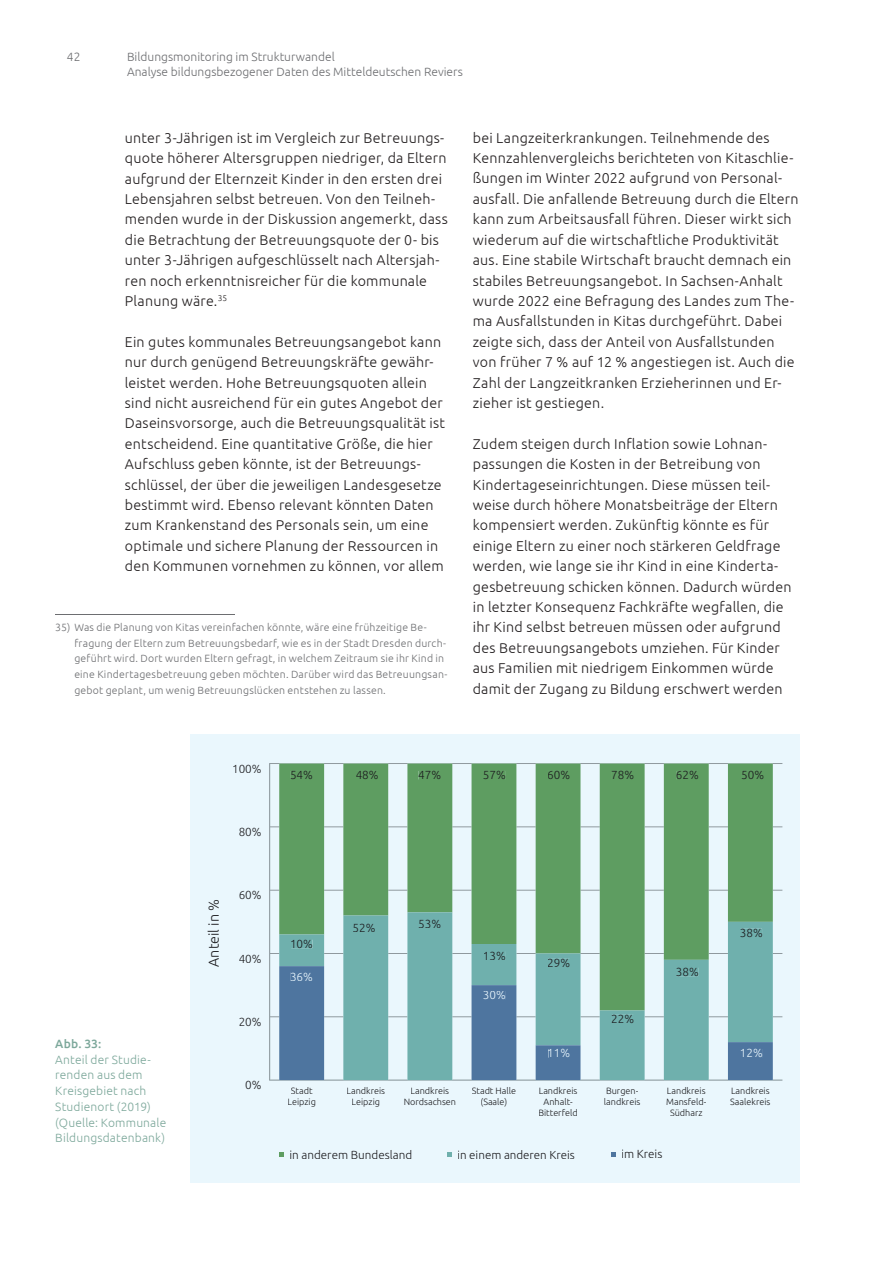
<style>
.page{position:relative;width:893px;height:1263px;background:#fff}
.page>*{position:absolute;margin:0;border:0;box-sizing:border-box;transform-origin:0 0}
.t1{font:300 14.25px/20.4px "Ubuntu";letter-spacing:.015em;color:#231f20}
.t2{font:300 14.25px "Ubuntu";color:#1d1d20}
.t3{font:300 12px/15.8px "Ubuntu";letter-spacing:.015em;color:#7da89b}
.t4{font:300 12px/14.4px "Ubuntu";color:#6d6e71}
.t5{font:500 12px "Ubuntu";color:#7da89b}
.t6{font:300 11.7px "Ubuntu";color:#1d1d20}
.t7{font:300 11.7px "Ubuntu";color:#eaf7fd}
.t8{font:300 11.55px "Ubuntu";color:#1d1d20}
.t9{font:300 10.5px/15.6px "Ubuntu";letter-spacing:.02em;color:#6d6e71}
.t10{font:300 9.15px/10.9px "Ubuntu";color:#1d1d20;text-align:center}
</style>
<div class="page">
<div style="left:190px;top:734px;width:609px;height:449px;background:#eaf7fd"></div>
<svg style="left:279px;top:1152px;width:5px;height:5px"></svg>
<svg style="left:447px;top:1152px;width:5px;height:5px"></svg>
<svg style="left:611px;top:1152px;width:5px;height:4px"></svg>
<svg style="left:269px;top:763px;width:513px;height:317px"></svg>
<svg style="left:343px;top:763px;width:45px;height:317px;background:#67a788"></svg>
<svg style="left:407px;top:763px;width:45px;height:317px;background:#6ba98d"></svg>
<svg style="left:600px;top:763px;width:45px;height:317px;background:#61a171"></svg>
<svg style="left:664px;top:763px;width:45px;height:317px;background:#64a47d"></svg>
<svg style="left:279px;top:763px;width:45px;height:317px;background:#5c9280"></svg>
<svg style="left:472px;top:763px;width:44px;height:317px;background:#5b937c"></svg>
<svg style="left:536px;top:763px;width:44px;height:317px;background:#619e7d"></svg>
<svg style="left:728px;top:763px;width:45px;height:317px;background:#63a085"></svg>
<div style="left:291px;top:972px;width:21px;height:9px;background:#4e759f"></div>
<div style="left:291px;top:940px;width:21px;height:8px;background:#6fb0ad"></div>
<div style="left:291px;top:771px;width:21px;height:8px;background:#5e9d61"></div>
<div style="left:356px;top:771px;width:22px;height:8px;background:#5e9d61"></div>
<div style="left:419px;top:771px;width:21px;height:8px;background:#5e9d61"></div>
<div style="left:484px;top:771px;width:21px;height:8px;background:#5e9d61"></div>
<div style="left:548px;top:771px;width:21px;height:8px;background:#5e9d61"></div>
<div style="left:612px;top:771px;width:21px;height:8px;background:#5e9d61"></div>
<div style="left:677px;top:771px;width:21px;height:8px;background:#5e9d61"></div>
<div style="left:742px;top:771px;width:21px;height:8px;background:#5e9d61"></div>
<div style="left:353px;top:923px;width:22px;height:9px;background:#6fb0ad"></div>
<div style="left:419px;top:919px;width:21px;height:9px;background:#6fb0ad"></div>
<div style="left:484px;top:951px;width:21px;height:9px;background:#6fb0ad"></div>
<div style="left:548px;top:959px;width:21px;height:8px;background:#6fb0ad"></div>
<div style="left:612px;top:1015px;width:21px;height:8px;background:#6fb0ad"></div>
<div style="left:677px;top:968px;width:21px;height:8px;background:#6fb0ad"></div>
<div style="left:741px;top:929px;width:21px;height:8px;background:#6fb0ad"></div>
<div style="left:484px;top:991px;width:21px;height:8px;background:#4e759f"></div>
<div style="left:549px;top:1049px;width:20px;height:9px;background:#4e759f"></div>
<div style="left:741px;top:1049px;width:21px;height:9px;background:#4e759f"></div>
<hr style="left:55px;top:614px;width:180px;height:1px;background:#6d6e71">
<p class="t4" style="left:67px;top:49px;width:15px">42</p>
<p class="t4" style="left:127px;top:50px;width:337px">Bildungsmonitoring im Strukturwandel<br>Analyse bildungsbezogener Daten des Mitteldeutschen Reviers</p>
<p class="t1" style="left:125px;top:127px;width:324px">unter 3-Jährigen ist im Vergleich zur Betreuungs&shy;quote höherer Altersgruppen niedriger, da Eltern aufgrund der Elternzeit Kinder in den ersten drei Lebensjahren selbst betreuen. Von den Teilneh&shy;menden wurde in der Diskussion angemerkt, dass die Betrachtung der Betreuungsquote der 0- bis unter 3-Jährigen aufgeschlüsselt nach Altersjah&shy;ren noch erkenntnisreicher für die kommunale Planung wäre.<sup>35</sup></p>
<p class="t1" style="left:125px;top:331px;width:322px">Ein gutes kommunales Betreuungsangebot kann nur durch genügend Betreuungskräfte gewähr&shy;leistet werden. Hohe Betreuungsquoten allein sind nicht ausreichend für ein gutes Angebot der Daseinsvorsorge, auch die Betreuungsqualität ist entscheidend. Eine quantitative Größe, die hier Aufschluss geben könnte, ist der Betreuungs&shy;schlüssel, der über die jeweiligen Landesgesetze bestimmt wird. Ebenso relevant könnten Daten zum Krankenstand des Personals sein, um eine optimale und sichere Planung der Ressourcen in den Kommunen vornehmen zu können, vor allem</p>
<p class="t9" style="left:74px;top:619px;width:374px;text-indent:-19px">35) Was die Planung von Kitas vereinfachen könnte, wäre eine frühzeitige Be&shy;fragung der Eltern zum Betreuungsbedarf, wie es in der Stadt Dresden durch&shy;geführt wird. Dort wurden Eltern gefragt, in welchem Zeitraum sie ihr Kind in eine Kindertagesbetreuung geben möchten. Darüber wird das Betreuungsan&shy;gebot geplant, um wenig Betreuungslücken entstehen zu lassen.</p>
<p class="t1" style="left:473px;top:127px;width:327px">bei Langzeiterkrankungen. Teilnehmende des Kennzahlenvergleichs berichteten von Kitaschlie&shy;ßungen im Winter 2022 aufgrund von Personal&shy;ausfall. Die anfallende Betreuung durch die Eltern kann zum Arbeitsausfall führen. Dieser wirkt sich wiederum auf die wirtschaftliche Produktivität aus. Eine stabile Wirtschaft braucht demnach ein stabiles Betreuungsangebot. In Sachsen-Anhalt wurde 2022 eine Befragung des Landes zum The&shy;ma Ausfallstunden in Kitas durchgeführt. Dabei zeigte sich, dass der Anteil von Ausfallstunden von früher 7 % auf 12 % angestiegen ist. Auch die Zahl der Langzeitkranken Erzieherinnen und Er&shy;zieher ist gestiegen.</p>
<p class="t1" style="left:473px;top:433px;width:320px">Zudem steigen durch Inflation sowie Lohnan&shy;passungen die Kosten in der Betreibung von Kindertageseinrichtungen. Diese müssen teil&shy;weise durch höhere Monatsbeiträge der Eltern kompensiert werden. Zukünftig könnte es für einige Eltern zu einer noch stärkeren Geldfrage werden, wie lange sie ihr Kind in eine Kinderta&shy;gesbetreuung schicken können. Dadurch würden in letzter Konsequenz Fachkräfte wegfallen, die ihr Kind selbst betreuen müssen oder aufgrund des Betreuungsangebots umziehen. Für Kinder aus Familien mit niedrigem Einkommen würde damit der Zugang zu Bildung erschwert werden</p>
<p class="t5" style="left:55px;top:1036px;width:48px">Abb. 33:</p>
<p class="t3" style="left:55px;top:1051px;width:113px">Anteil der Studie&shy;renden aus dem<br>Kreis gebiet nach<br>Studienort (2019) (Quelle: Kommunale<br>Bildungsdatenbank)</p>
<p class="t6" style="left:232px;top:763px;width:31px">100%</p>
<p class="t6" style="left:239px;top:827px;width:24px">80%</p>
<p class="t2" style="left:208px;top:967px;width:69px;rotate:-90deg">Anteil in %</p>
<p class="t6" style="left:239px;top:890px;width:24px">60%</p>
<p class="t6" style="left:239px;top:953px;width:24px">40%</p>
<p class="t6" style="left:239px;top:1017px;width:24px">20%</p>
<p class="t6" style="left:245px;top:1080px;width:18px">0%</p>
<p class="t6" style="left:290px;top:770px;width:24px">54%</p>
<p class="t6" style="left:356px;top:770px;width:24px">48%</p>
<p class="t6" style="left:418px;top:770px;width:24px">47%</p>
<p class="t6" style="left:483px;top:770px;width:24px">57%</p>
<p class="t6" style="left:547px;top:770px;width:24px">60%</p>
<p class="t6" style="left:611px;top:770px;width:24px">78%</p>
<p class="t6" style="left:676px;top:770px;width:24px">62%</p>
<p class="t6" style="left:741px;top:770px;width:24px">50%</p>
<p class="t6" style="left:290px;top:939px;width:24px">10%</p>
<p class="t7" style="left:290px;top:971px;width:24px">36%</p>
<p class="t6" style="left:352px;top:923px;width:24px">52%</p>
<p class="t6" style="left:418px;top:918px;width:24px">53%</p>
<p class="t6" style="left:483px;top:950px;width:24px">13%</p>
<p class="t7" style="left:483px;top:990px;width:24px">30%</p>
<p class="t6" style="left:547px;top:958px;width:24px">29%</p>
<p class="t6" style="left:611px;top:1014px;width:24px">22%</p>
<p class="t6" style="left:676px;top:967px;width:24px">38%</p>
<p class="t6" style="left:740px;top:928px;width:24px">38%</p>
<p class="t7" style="left:547px;top:1048px;width:24px">11%</p>
<p class="t7" style="left:740px;top:1048px;width:24px">12%</p>
<p class="t10" style="left:287px;top:1085px;width:30px">Stadt<br>Leipzig</p>
<p class="t10" style="left:346px;top:1085px;width:40px">Landkreis<br>Leipzig</p>
<p class="t10" style="left:472px;top:1085px;width:46px">Stadt Halle (Saale)</p>
<p class="t10" style="left:404px;top:1085px;width:54px">Landkreis<br>Nordsachsen</p>
<p class="t10" style="left:538px;top:1085px;width:41px">Landkreis<br>Anhalt-<br>Bitterfeld</p>
<p class="t10" style="left:604px;top:1085px;width:38px;text-align:left">Burgen&shy;landkreis</p>
<p class="t10" style="left:666px;top:1085px;width:42px">Landkreis<br>Mansfeld-<br>Südharz</p>
<p class="t10" style="left:730px;top:1085px;width:42px;text-align:left">Landkreis<br>Saalekreis</p>
<p class="t6" style="left:289px;top:1149px;width:124px">in anderem Bundesland</p>
<p class="t8" style="left:457px;top:1149px;width:119px">in einem anderen Kreis</p>
<p class="t6" style="left:621px;top:1149px;width:43px">im Kreis</p>
</div>
